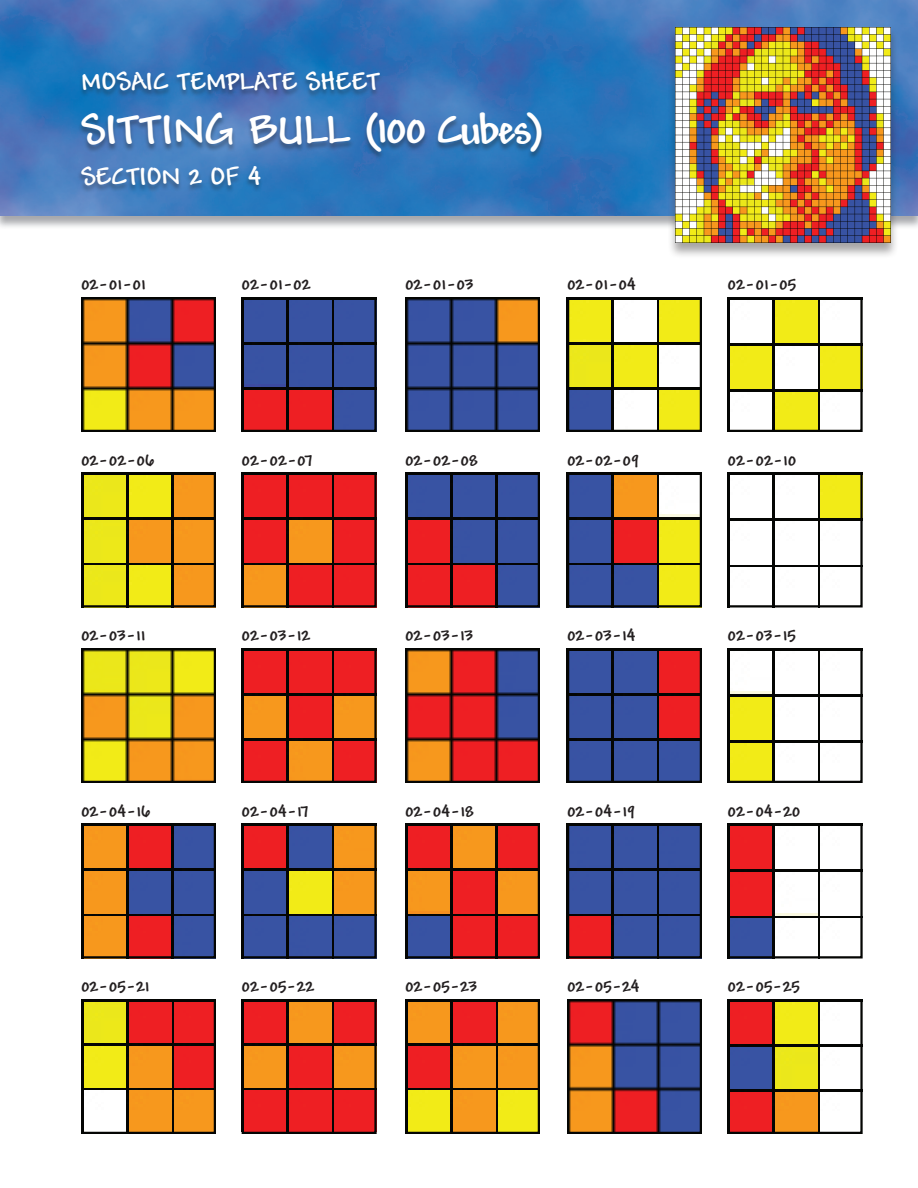
<style>
.page{position:relative;width:918px;height:1188px;background:#fff}
.page>*{position:absolute;margin:0;border:0;box-sizing:border-box;transform-origin:0 0}
.t1{font:700 45px "Andy";letter-spacing:-.01em;color:#fff}
.t2{font:700 27px "Andy";color:#fff}
.t3{font:700 18px "Andy";color:#231f20}
</style>
<div class="page">
<img style="left:0;top:0;width:918px;height:1134px">
<div style="left:667px;top:26px;width:238px;height:239px;background:#231f20;opacity:.4"></div>
<img style="left:675px;top:27px;width:216px;height:216px">
<div style="left:77px;top:71px;width:592px;height:106px;background:#231f20;opacity:.4"></div>
<div style="left:77px;top:167px;width:562px;height:45px;background:#231f20;opacity:.4"></div>
<img style="left:84px;top:300px;width:129px;height:129px">
<div style="left:81px;top:297px;width:135px;height:135px;border:2px solid #040503"></div>
<img style="left:245px;top:300px;width:129px;height:129px">
<div style="left:242px;top:297px;width:135px;height:135px;border:2px solid #040503"></div>
<img style="left:408px;top:300px;width:129px;height:129px">
<div style="left:405px;top:297px;width:135px;height:135px;border:2px solid #040503"></div>
<img style="left:570px;top:300px;width:129px;height:129px">
<div style="left:567px;top:297px;width:135px;height:135px;border:2px solid #040503"></div>
<img style="left:731px;top:300px;width:129px;height:129px">
<div style="left:728px;top:297px;width:135px;height:135px;border:2px solid #040503"></div>
<img style="left:84px;top:475px;width:129px;height:130px">
<div style="left:81px;top:472px;width:135px;height:136px;border:2px solid #040503"></div>
<img style="left:245px;top:475px;width:129px;height:130px">
<div style="left:242px;top:472px;width:135px;height:136px;border:2px solid #040503"></div>
<img style="left:408px;top:475px;width:129px;height:130px">
<div style="left:405px;top:472px;width:135px;height:136px;border:2px solid #040503"></div>
<img style="left:570px;top:475px;width:129px;height:130px">
<div style="left:567px;top:472px;width:135px;height:136px;border:2px solid #040503"></div>
<img style="left:731px;top:475px;width:129px;height:130px">
<div style="left:728px;top:472px;width:135px;height:136px;border:2px solid #040503"></div>
<img style="left:84px;top:651px;width:129px;height:129px">
<div style="left:81px;top:648px;width:135px;height:135px;border:2px solid #040503"></div>
<img style="left:245px;top:651px;width:129px;height:129px">
<div style="left:242px;top:648px;width:135px;height:135px;border:2px solid #040503"></div>
<img style="left:408px;top:651px;width:129px;height:129px">
<div style="left:405px;top:648px;width:135px;height:135px;border:2px solid #040503"></div>
<img style="left:570px;top:651px;width:129px;height:129px">
<div style="left:567px;top:648px;width:135px;height:135px;border:2px solid #040503"></div>
<img style="left:731px;top:651px;width:129px;height:129px">
<div style="left:728px;top:648px;width:135px;height:135px;border:2px solid #040503"></div>
<img style="left:81px;top:823px;width:135px;height:132px">
<div style="left:81px;top:824px;width:135px;height:134px;border:2px solid #040503"></div>
<img style="left:242px;top:823px;width:135px;height:132px">
<div style="left:242px;top:824px;width:135px;height:134px;border:2px solid #040503"></div>
<img style="left:405px;top:823px;width:135px;height:132px">
<div style="left:405px;top:824px;width:135px;height:134px;border:2px solid #040503"></div>
<img style="left:567px;top:823px;width:135px;height:132px">
<div style="left:567px;top:824px;width:135px;height:134px;border:2px solid #040503"></div>
<img style="left:731px;top:827px;width:129px;height:128px">
<div style="left:728px;top:824px;width:135px;height:134px;border:2px solid #040503"></div>
<img style="left:84px;top:1002px;width:129px;height:129px">
<div style="left:81px;top:999px;width:135px;height:135px;border:2px solid #040503"></div>
<img style="left:245px;top:1002px;width:129px;height:129px">
<div style="left:242px;top:999px;width:135px;height:135px;border:2px solid #040503"></div>
<img style="left:408px;top:1002px;width:129px;height:129px">
<div style="left:405px;top:999px;width:135px;height:135px;border:2px solid #040503"></div>
<img style="left:570px;top:1002px;width:129px;height:129px">
<div style="left:567px;top:999px;width:135px;height:135px;border:2px solid #040503"></div>
<img style="left:731px;top:1002px;width:129px;height:129px">
<div style="left:728px;top:999px;width:135px;height:135px;border:2px solid #040503"></div>
<h2 class="t2" style="left:81px;top:67px;width:301px">MOSAIC TEMPLATE SHEET</h2>
<h1 class="t1" style="left:81px;top:105px;width:465px">SITTING BULL (100 Cubes)</h1>
<h2 class="t2" style="left:81px;top:162px;width:182px">SECTION 2 OF 4</h2>
<p class="t3" style="left:81px;top:275px;width:66px">02-01-01</p>
<p class="t3" style="left:242px;top:275px;width:70px">02-01-02</p>
<p class="t3" style="left:405px;top:275px;width:70px">02-01-03</p>
<p class="t3" style="left:567px;top:275px;width:70px">02-01-04</p>
<p class="t3" style="left:728px;top:275px;width:70px">02-01-05</p>
<p class="t3" style="left:81px;top:450px;width:75px">02-02-06</p>
<p class="t3" style="left:242px;top:450px;width:72px">02-02-07</p>
<p class="t3" style="left:405px;top:450px;width:74px">02-02-08</p>
<p class="t3" style="left:567px;top:450px;width:74px">02-02-09</p>
<p class="t3" style="left:728px;top:450px;width:70px">02-02-10</p>
<p class="t3" style="left:81px;top:626px;width:66px">02-03-11</p>
<p class="t3" style="left:242px;top:626px;width:70px">02-03-12</p>
<p class="t3" style="left:405px;top:626px;width:70px">02-03-13</p>
<p class="t3" style="left:567px;top:626px;width:70px">02-03-14</p>
<p class="t3" style="left:728px;top:626px;width:70px">02-03-15</p>
<p class="t3" style="left:81px;top:801px;width:71px">02-04-16</p>
<p class="t3" style="left:242px;top:801px;width:68px">02-04-17</p>
<p class="t3" style="left:405px;top:801px;width:70px">02-04-18</p>
<p class="t3" style="left:567px;top:801px;width:70px">02-04-19</p>
<p class="t3" style="left:728px;top:801px;width:74px">02-04-20</p>
<p class="t3" style="left:81px;top:977px;width:70px">02-05-21</p>
<p class="t3" style="left:242px;top:977px;width:74px">02-05-22</p>
<p class="t3" style="left:405px;top:977px;width:74px">02-05-23</p>
<p class="t3" style="left:567px;top:977px;width:74px">02-05-24</p>
<p class="t3" style="left:728px;top:977px;width:74px">02-05-25</p>
</div>
